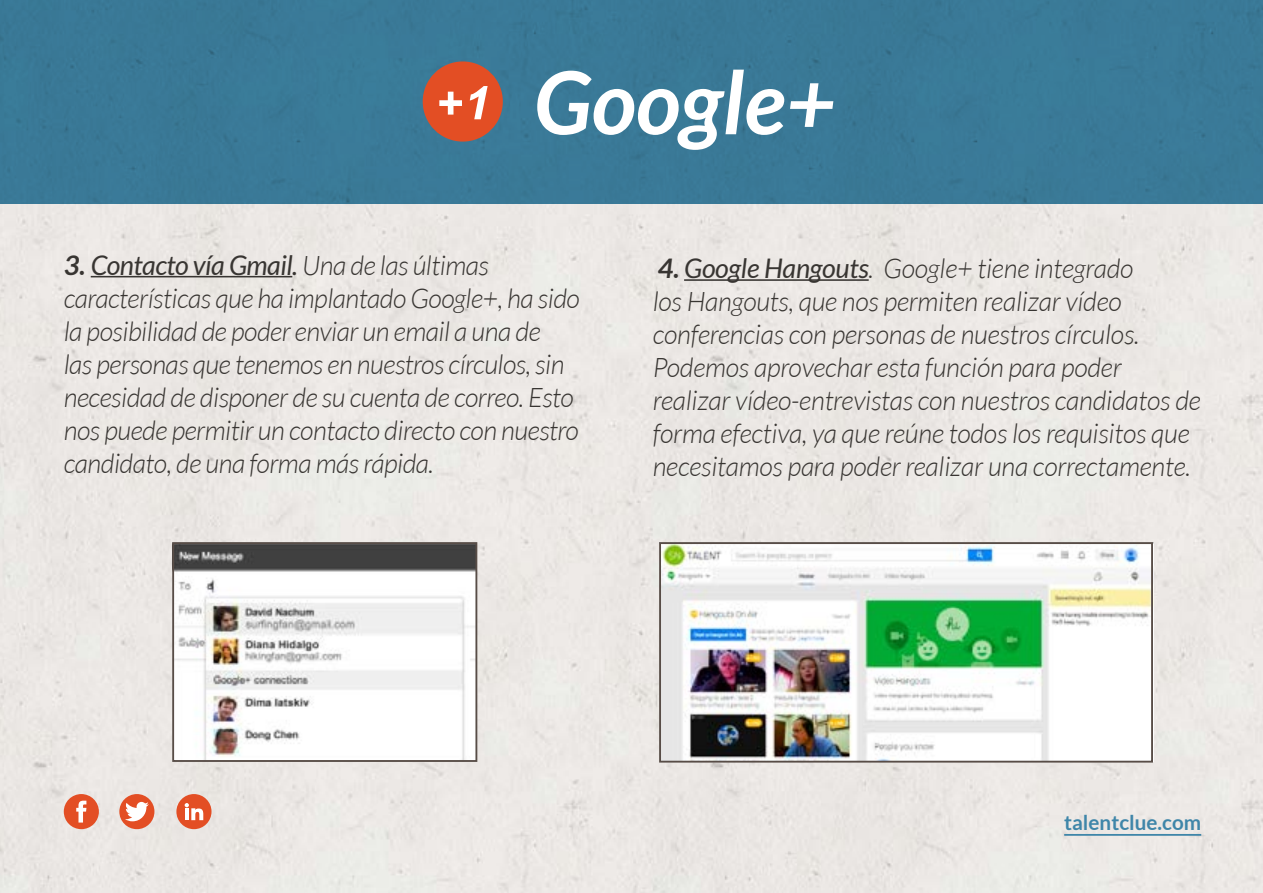
<style>
.page{position:relative;width:1263px;height:893px;background:#fff}
.page>*{position:absolute;margin:0;border:0;box-sizing:border-box;transform-origin:0 0}
.t1{font:italic 700 87px "Lato";color:#fff}
.t2{font:italic 300 27px/33px "Lato";letter-spacing:-.01em;color:#383532}
.t3{font:700 20.7px "Lato";color:#3f86a9}
.s1{font-weight:700}
.s2{font-weight:400}
</style>
<div class="page">
<div style="left:0;top:203px;width:1263px;height:690px;background:#ebe8e5"></div>
<hr style="left:1064px;top:834px;width:137px;height:2px;background:#3f86a9">
<div style="left:64px;top:794px;width:35px;height:35px;background:#e34e24;border-radius:50%"></div>
<svg style="left:76px;top:801px;width:10px;height:21px"></svg>
<div style="left:119px;top:794px;width:35px;height:35px;background:#e34e24;border-radius:50%"></div>
<svg style="left:125px;top:802px;width:24px;height:19px"></svg>
<div style="left:176px;top:794px;width:36px;height:35px;background:#e34e24;border-radius:50%"></div>
<svg style="left:185px;top:803px;width:18px;height:17px"></svg>
<hr style="left:91px;top:276px;width:201px;height:1px;background:#383532">
<hr style="left:684px;top:279px;width:185px;height:2px;background:#383532">
<div style="left:0;top:0;width:1263px;height:203px;background:#3a7997"></div>
<img style="left:175px;top:545px;width:299px;height:214px">
<div style="left:172px;top:542px;width:305px;height:220px;border:2px solid #584d47"></div>
<img style="left:662px;top:545px;width:488px;height:215px">
<div style="left:659px;top:542px;width:494px;height:221px;border:2px solid #584d47"></div>
<div style="left:423px;top:61px;width:80px;height:81px;background:#e34e24;border-radius:50%"></div>
<svg style="left:439px;top:92px;width:23px;height:23px"></svg>
<svg style="left:470px;top:86px;width:18px;height:33px"></svg>
<h1 class="t1" style="left:534px;top:53px;width:303px">Google+</h1>
<p class="t2" style="left:64px;top:250px;width:518px"><span class="s1">3.</span> <span class="s2">Contacto vía Gmail.</span> Una de las últimas características que ha implantado Google+, ha sido la posibilidad de poder enviar un email a una de<br>las personas que tenemos en nuestros círculos, sin necesidad de disponer de su cuenta de correo. Esto nos puede permitir un contacto directo con nuestro candidato, de una forma más rápida.</p>
<p class="t2" style="left:653px;top:253px;width:550px"><span class="s1">4.</span> <span class="s2">Google Hangouts</span>. Google+ tiene integrado<br>los Hangouts, que nos permiten realizar vídeo conferencias con personas de nuestros círculos.<br>Podemos aprovechar esta función para poder realizar vídeo-entrevistas con nuestros candidatos de forma efectiva, ya que reúne todos los requisitos que necesitamos para poder realizar una correctamente.</p>
<p class="t3" style="left:1064px;top:811px;width:138px">talentclue.com</p>
</div>
